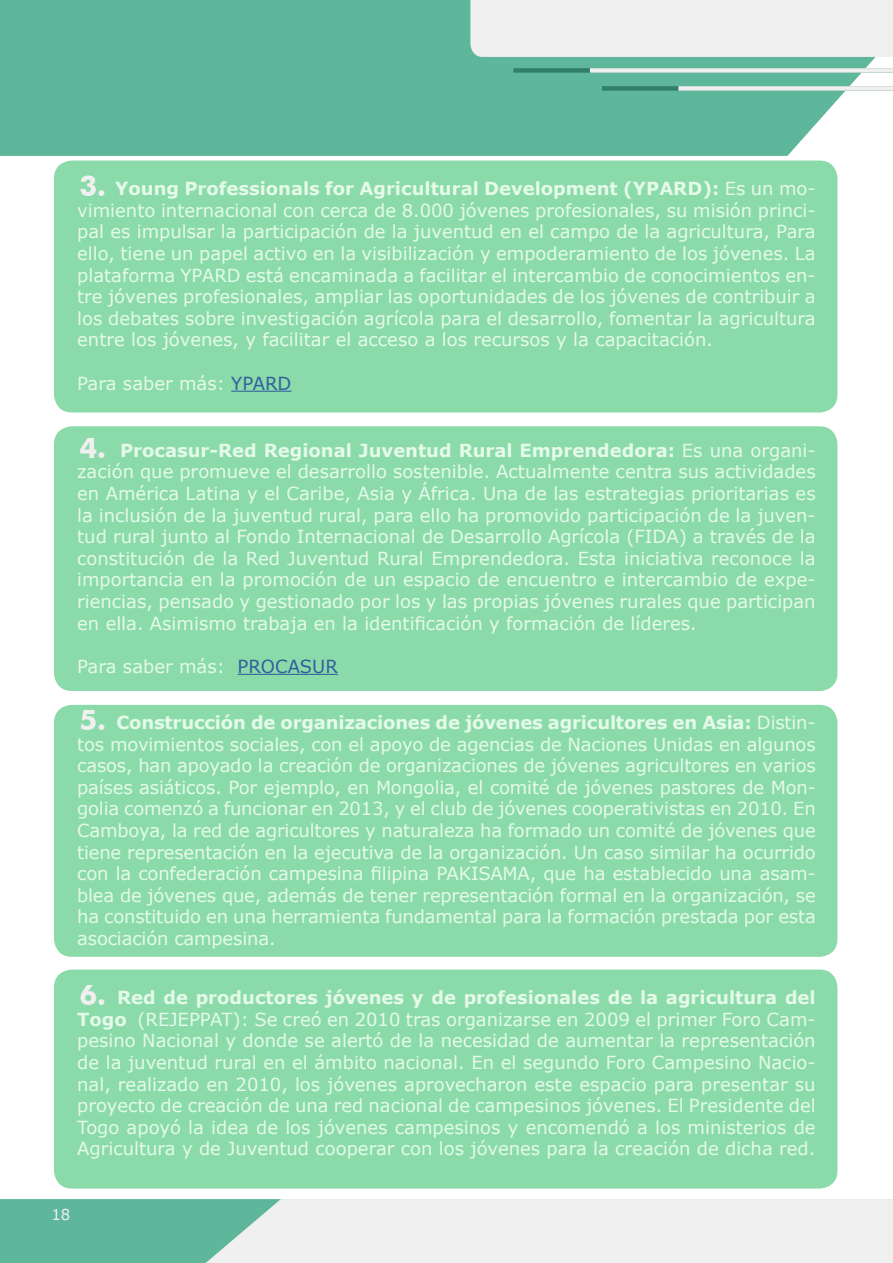
<style>
.page{position:relative;width:893px;height:1263px;background:#fff}
.page>*{position:absolute;margin:0;border:0;box-sizing:border-box;transform-origin:0 0}
.t1{font:700 28.5px "Futura BT";color:#f0f0f0}
.t2{font:18px/21.6px "Verdana";color:#e5fae9;text-align:justify}
.t3{font:15px "Verdana";color:#f0f0f0}
.s1{font-weight:700}
.s2{color:#335e9e}
</style>
<div class="page">
<div style="left:0;top:0;width:876px;height:156px;background:#5eb79b"></div>
<div style="left:0;top:1199px;width:167px;height:64px;background:#5eb79b"></div>
<svg style="left:167px;top:1199px;width:726px;height:64px;fill:#f0f0f0"></svg>
<div style="left:470px;top:0;width:423px;height:57px;background:#f0f0f0"></div>
<div style="left:513px;top:68px;width:380px;height:5px;background:#327f69"></div>
<div style="left:602px;top:86px;width:291px;height:5px;background:#327f69"></div>
<div style="left:590px;top:68px;width:303px;height:5px;background:#f0f0f0"></div>
<div style="left:678px;top:86px;width:215px;height:5px;background:#f0f0f0"></div>
<div style="left:54px;top:161px;width:783px;height:251px;background:#8adba9;border-radius:18px"></div>
<div style="left:54px;top:705px;width:783px;height:252px;background:#8adba9;border-radius:18px"></div>
<div style="left:54px;top:426px;width:783px;height:265px;background:#8adba9;border-radius:18px"></div>
<div style="left:54px;top:969px;width:783px;height:219px;background:#8adba9;border-radius:18px"></div>
<hr style="left:231px;top:391px;width:60px;height:1px;background:#335e9e">
<hr style="left:238px;top:674px;width:100px;height:1px;background:#335e9e">
<h1 class="t1" style="left:79px;top:169px;width:28px">3.</h1>
<p class="t2" style="left:77px;top:178px;width:740px;text-indent:38px"><span class="s1">Young Professionals for Agricultural Development (YPARD):</span> Es un mo&shy;vimiento internacional con cerca de 8.000 jóvenes profesionales, su misión princi&shy;pal es impulsar la participación de la juventud en el campo de la agricultura, Para ello, tiene un papel activo en la visibilización y empoderamiento de los jóvenes. La plataforma YPARD está encaminada a facilitar el intercambio de conocimientos en&shy;tre jóvenes profesionales, ampliar las oportunidades de los jóvenes de contribuir a los debates sobre investigación agrícola para el desarrollo, fomentar la agricultura entre los jóvenes, y facilitar el acceso a los recursos y la capacitación.</p>
<p class="t2" style="left:77px;top:372px;width:216px">Para saber más: <span class="s2">YPARD</span></p>
<h1 class="t1" style="left:79px;top:430px;width:28px">4.</h1>
<p class="t2" style="left:77px;top:439px;width:740px;text-indent:43px"><span class="s1">Procasur-Red Regional Juventud Rural Emprendedora:</span> Es una organi&shy;zación que promueve el desarrollo sostenible. Actualmente centra sus actividades en América Latina y el Caribe, Asia y África. Una de las estrategias prioritarias es la inclusión de la juventud rural, para ello ha promovido participación de la juven&shy;tud rural junto al Fondo Internacional de Desarrollo Agrícola (FIDA) a través de la constitución de la Red Juventud Rural Emprendedora. Esta iniciativa reconoce la importancia en la promoción de un espacio de encuentro e intercambio de expe&shy;riencias, pensado y gestionado por los y las propias jóvenes rurales que participan en ella. Asimismo trabaja en la identificación y formación de líderes.</p>
<p class="t2" style="left:77px;top:655px;width:262px">Para saber más: <span class="s2">PROCASUR</span></p>
<h1 class="t1" style="left:79px;top:702px;width:28px">5.</h1>
<p class="t2" style="left:77px;top:711px;width:740px;text-indent:39px"><span class="s1">Construcción de organizaciones de jóvenes agricultores en Asia:</span> Distin&shy;tos movimientos sociales, con el apoyo de agencias de Naciones Unidas en algunos casos, han apoyado la creación de organizaciones de jóvenes agricultores en varios países asiáticos. Por ejemplo, en Mongolia, el comité de jóvenes pastores de Mon&shy;golia comenzó a funcionar en 2013, y el club de jóvenes cooperativistas en 2010. En Camboya, la red de agricultores y naturaleza ha formado un comité de jóvenes que tiene representación en la ejecutiva de la organización. Un caso similar ha ocurrido con la confederación campesina filipina PAKISAMA, que ha establecido una asam&shy;blea de jóvenes que, además de tener representación formal en la organización, se ha constituido en una herramienta fundamental para la formación prestada por esta asociación campesina.</p>
<h1 class="t1" style="left:79px;top:978px;width:28px">6.</h1>
<p class="t2" style="left:77px;top:987px;width:740px;text-indent:40px"><span class="s1">Red de productores jóvenes y de profesionales de la agricultura del Togo</span> (REJEPPAT): Se creó en 2010 tras organizarse en 2009 el primer Foro Cam&shy;pesino Nacional y donde se alertó de la necesidad de aumentar la representación de la juventud rural en el ámbito nacional. En el segundo Foro Campesino Nacio&shy;nal, realizado en 2010, los jóvenes aprovecharon este espacio para presentar su proyecto de creación de una red nacional de campesinos jóvenes. El Presidente del Togo apoyó la idea de los jóvenes campesinos y encomendó a los ministerios de Agricultura y de Juventud cooperar con los jóvenes para la creación de dicha red.</p>
<p class="t3" style="left:52px;top:1205px;width:20px">18</p>
</div>
